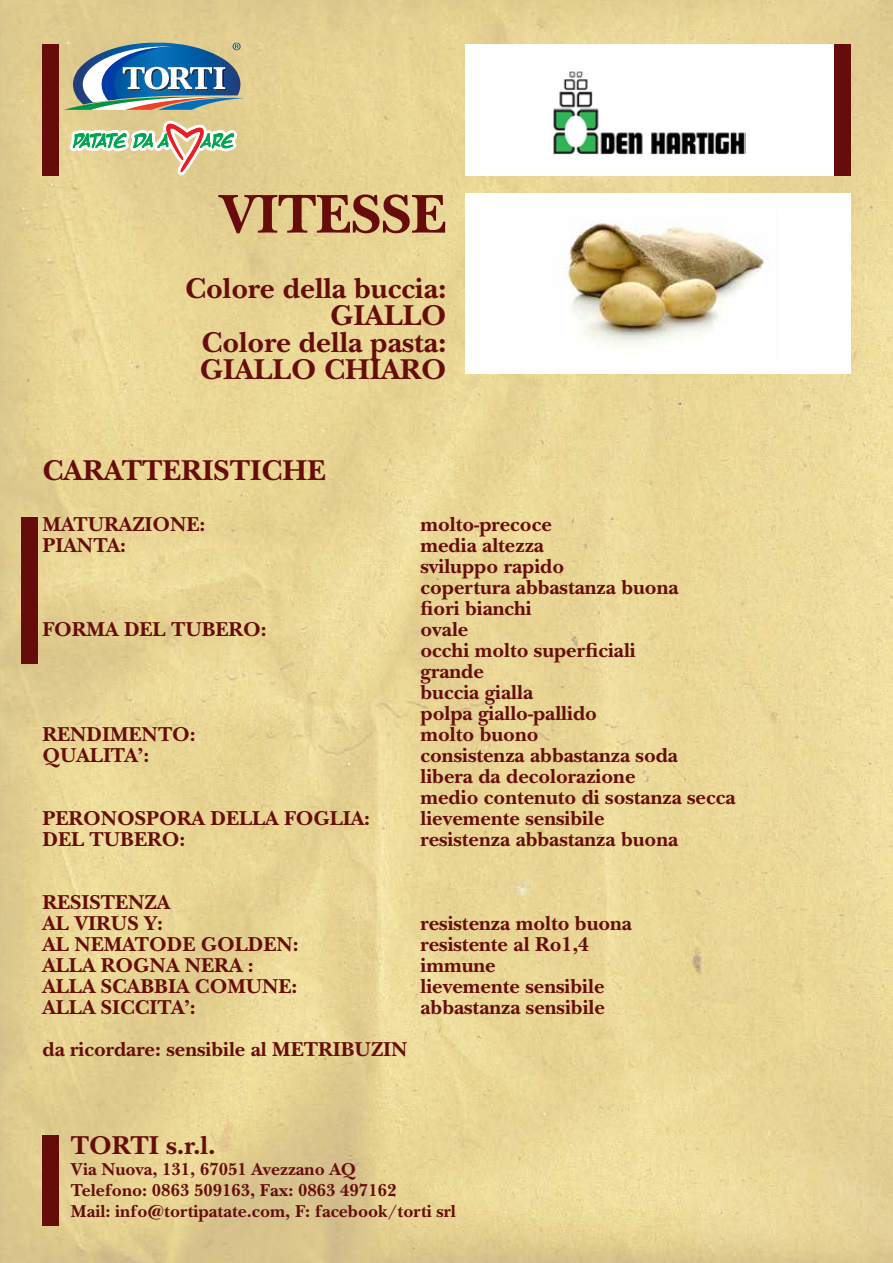
<style>
.page{position:relative;width:893px;height:1263px;background:#fff}
.page>*{position:absolute;margin:0;border:0;box-sizing:border-box;transform-origin:0 0}
.t1{font:700 57px "New Baskerville Std";letter-spacing:-.01em;color:#660d0c}
.t2{font:700 30px/27px "New Baskerville Std";color:#660d0c;text-align:right}
.t3{font:700 27px "New Baskerville Std";color:#660d0c}
.t4{font:700 21px/21px "New Baskerville Std";color:#660d0c}
.t5{font:700 18px/21px "New Baskerville Std";color:#660d0c}
</style>
<div class="page">
<img style="left:0;top:0;width:893px;height:1263px">
<div style="left:465px;top:44px;width:368px;height:131px;background:#fff"></div>
<img style="left:553px;top:71px;width:193px;height:84px">
<svg style="left:64px;top:43px;width:180px;height:67px"></svg>
<svg style="left:70px;top:120px;width:167px;height:55px"></svg>
<div style="left:21px;top:517px;width:17px;height:146px;background:#660d0c"></div>
<div style="left:43px;top:1135px;width:16px;height:91px;background:#660d0c"></div>
<div style="left:43px;top:44px;width:16px;height:131px;background:#660d0c"></div>
<div style="left:833px;top:44px;width:17px;height:131px;background:#660d0c"></div>
<div style="left:465px;top:194px;width:385px;height:180px;background:#fff"></div>
<img style="left:566px;top:222px;width:200px;height:125px">
<h1 class="t1" style="left:220px;top:181px;width:228px">VITESSE</h1>
<h2 class="t2" style="left:185px;top:274px;width:263px">Colore della buccia:<br>GIALLO<br>Colore della pasta:<br>GIALLO CHIARO</h2>
<h2 class="t2" style="left:43px;top:457px;width:285px">CARATTERISTICHE</h2>
<p class="t4" style="left:43px;top:514px;width:164px">MATURAZIONE:</p>
<p class="t4" style="left:421px;top:514px;width:133px">molto-precoce</p>
<p class="t4" style="left:43px;top:535px;width:85px">PIANTA:</p>
<p class="t4" style="left:420px;top:535px;width:259px">media altezza<br>sviluppo rapido<br>copertura abbastanza buona fiori bianchi</p>
<p class="t4" style="left:43px;top:619px;width:226px">FORMA DEL TUBERO:</p>
<p class="t4" style="left:421px;top:619px;width:217px">ovale<br>occhi molto superficiali grande<br>buccia gialla<br>polpa giallo-pallido</p>
<p class="t4" style="left:43px;top:724px;width:155px">RENDIMENTO:</p>
<p class="t4" style="left:421px;top:724px;width:120px">molto buono</p>
<p class="t4" style="left:43px;top:745px;width:108px">QUALITA’:</p>
<p class="t4" style="left:420px;top:745px;width:316px">consistenza abbastanza soda libera da decolorazione<br>medio contenuto di sostanza secca</p>
<p class="t4" style="left:43px;top:808px;width:329px">PERONOSPORA DELLA FOGLIA:</p>
<p class="t4" style="left:421px;top:808px;width:185px">lievemente sensibile</p>
<p class="t4" style="left:43px;top:829px;width:144px">DEL TUBERO:</p>
<p class="t4" style="left:420px;top:829px;width:259px">resistenza abbastanza buona</p>
<p class="t4" style="left:43px;top:892px;width:129px">RESISTENZA<br>AL VIRUS Y:</p>
<p class="t4" style="left:421px;top:913px;width:213px">resistenza molto buona</p>
<p class="t4" style="left:43px;top:934px;width:258px">AL NEMATODE GOLDEN:</p>
<p class="t4" style="left:421px;top:934px;width:170px">resistente al Ro1,4</p>
<p class="t4" style="left:43px;top:955px;width:213px">ALLA ROGNA NERA :</p>
<p class="t4" style="left:421px;top:955px;width:77px">immune</p>
<p class="t4" style="left:43px;top:976px;width:256px">ALLA SCABBIA COMUNE:</p>
<p class="t4" style="left:421px;top:976px;width:185px">lievemente sensibile</p>
<p class="t4" style="left:43px;top:997px;width:155px">ALLA SICCITA’:</p>
<p class="t4" style="left:421px;top:997px;width:186px">abbastanza sensibile</p>
<p class="t4" style="left:43px;top:1039px;width:366px">da ricordare: sensibile al METRIBUZIN</p>
<p class="t3" style="left:71px;top:1129px;width:146px">TORTI s.r.l.</p>
<p class="t5" style="left:71px;top:1158px;width:387px">Via Nuova, 131, 67051 Avezzano AQ<br>Telefono: 0863 509163, Fax: 0863 497162<br>Mail: info@tortipatate.com, F: facebook/torti srl</p>
</div>
